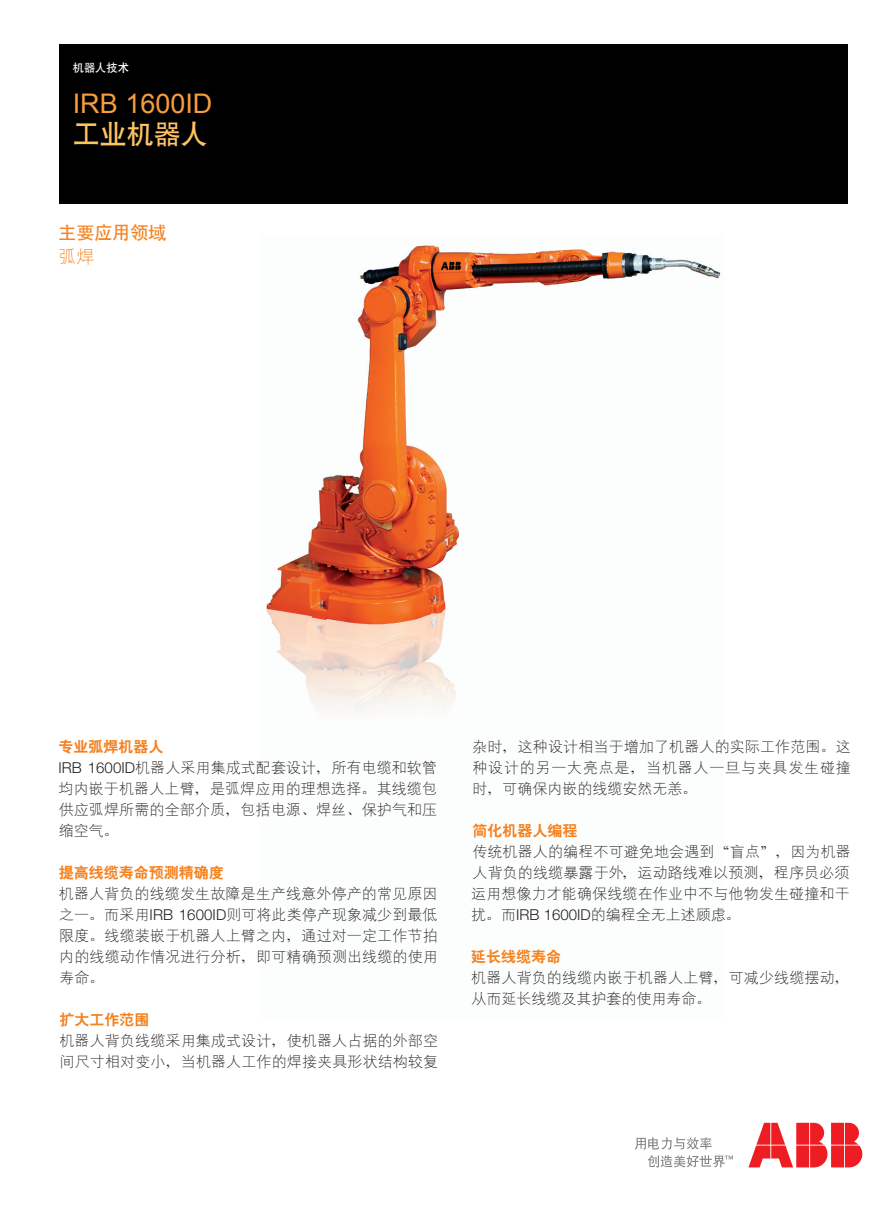
<style>
.page{position:relative;width:893px;height:1212px;background:#fff}
.page>*{position:absolute;margin:0;border:0;box-sizing:border-box;transform-origin:0 0}
.t1{font:27px "Arial";color:#f89d3d}
.t2{font:27px "H Yb 1 gj";color:#fec463}
.t3{font:18px "H Yb 1 gj";color:#f58220}
.t4{font:18px "Denshan CSEG Light GB";color:#f58220}
.t5{font:15px/21px "Denshan CSEG Light GB";letter-spacing:.01em;color:#231f20;text-align:justify}
.t6{font:15px "H Yb 2 gj";color:#f58220}
.t7{font:11.25px "H Yb 1 gj";color:#fff}
.s1{font-family:"Helvetica Neue";font-weight:300}
</style>
<div class="page">
<img style="left:266px;top:245px;width:455px;height:468px">
<div style="left:60px;top:45px;width:788px;height:159px;background:#000"></div>
<svg style="left:635px;top:1137px;width:77px;height:12px"></svg>
<svg style="left:648px;top:1155px;width:85px;height:12px"></svg>
<svg style="left:748px;top:1123px;width:114px;height:44px"></svg>
<p class="t7" style="left:73px;top:62px;width:58px">机器人技术</p>
<h1 class="t1" style="left:73px;top:86px;width:141px">IRB 1600ID</h1>
<h1 class="t2" style="left:73px;top:120px;width:137px">工业机器人</h1>
<p class="t3" style="left:58px;top:223px;width:109px">主要应用领域</p>
<p class="t4" style="left:58px;top:247px;width:37px">弧焊</p>
<p class="t6" style="left:58px;top:738px;width:106px">专业弧焊机器人</p>
<p class="t5" style="left:58px;top:756px;width:380px"><span class="s1">IRB 1600ID</span>机器人采用集成式配套设计，所有电缆和软管均内嵌于机器人上臂，是弧焊应用的理想选择。其线缆包供应弧焊所需的全部介质，包括电源、焊丝、保护气和压缩空气。</p>
<p class="t6" style="left:59px;top:864px;width:166px">提高线缆寿命预测精确度</p>
<p class="t5" style="left:59px;top:882px;width:381px">机器人背负的线缆发生故障是生产线意外停产的常见原因之一。而采用<span class="s1">IRB 1600ID</span>则可将此类停产现象减少到最低限度。线缆装嵌于机器人上臂之内，通过对一定工作节拍内的线缆动作情况进行分析，即可精确预测出线缆的使用寿命。</p>
<p class="t6" style="left:59px;top:1011px;width:92px">扩大工作范围</p>
<p class="t5" style="left:59px;top:1029px;width:380px">机器人背负线缆采用集成式设计，使机器人占据的外部空间尺寸相对变小，当机器人工作的焊接夹具形状结构较复</p>
<p class="t5" style="left:472px;top:735px;width:380px">杂时，这种设计相当于增加了机器人的实际工作范围。这种设计的另一大亮点是，当机器人一旦与夹具发生碰撞时，可确保内嵌的线缆安然无恙。</p>
<p class="t6" style="left:472px;top:822px;width:106px">简化机器人编程</p>
<p class="t5" style="left:471px;top:840px;width:381px">传统机器人的编程不可避免地会遇到“盲点”，因为机器人背负的线缆暴露于外，运动路线难以预测，程序员必须运用想像力才能确保线缆在作业中不与他物发生碰撞和干扰。而<span class="s1">IRB 1600ID</span>的编程全无上述顾虑。</p>
<p class="t6" style="left:471px;top:948px;width:91px">延长线缆寿命</p>
<p class="t5" style="left:471px;top:966px;width:380px">机器人背负的线缆内嵌于机器人上臂，可减少线缆摆动，从而延长线缆及其护套的使用寿命。</p>
</div>
